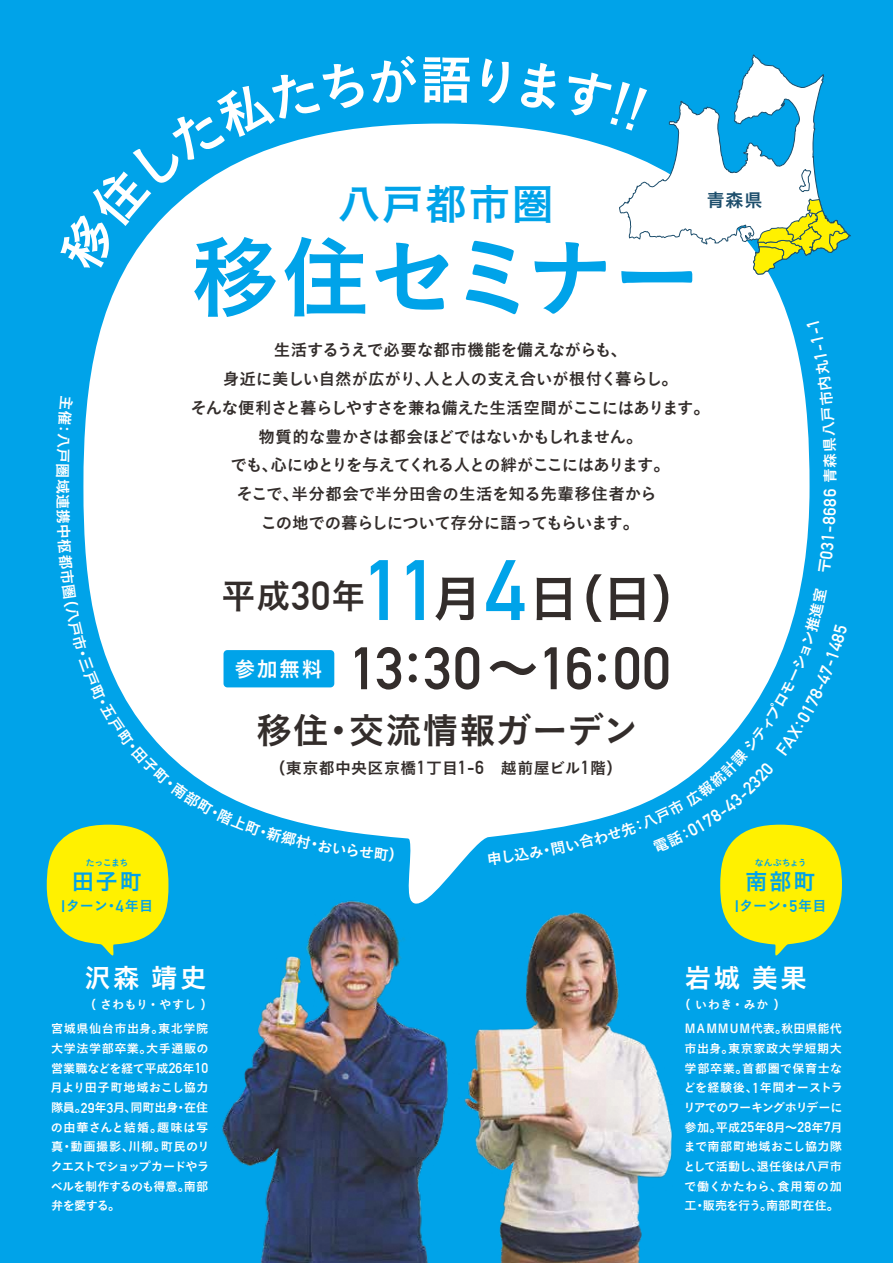
<style>
.page{position:relative;width:893px;height:1263px;background:#00a3e9}
.page>*{position:absolute;margin:0;border:0;box-sizing:border-box;transform-origin:0 0}
.t1{font:89.4px "Koburina Go Std N W6";letter-spacing:-.03em;color:#00a3e9}
.t2{font:700 58.95px "DIN Alternate";letter-spacing:-.01em;color:#332d2b}
.t3{font:52.5px "Koburina Go Std N W6";color:#fff}
.t4{font:50.7px "Koburina Go Std N W6";color:#332d2b}
.t5{font:42.6px "Koburina Go Std N W6";letter-spacing:.02em;color:#00a3e9}
.t6{font:36.3px "Koburina Go Std N W6";letter-spacing:.015em;color:#332d2b}
.t7{font:34.5px "Koburina Go Std N W6";color:#332d2b}
.t8{font:27px "Koburina Go Std N W6";letter-spacing:.065em;color:#fff}
.t9{font:22.65px "Koburina Go Std N W6";letter-spacing:.065em;color:#00a3e9}
.t10{font:21.15px "Koburina Go Std N W6";color:#fff}
.t11{font:18.6px "Koburina Go Std N W6";color:#1d4e6c}
.t12{font:16.5px/28.8px "Koburina Go Std N W6";letter-spacing:-.035em;color:#332d2b;text-align:center}
.t13{font:15.9px "Koburina Go Std N W6";letter-spacing:.03em;color:#332d2b}
.t14{font:15px "Koburina Go Std N W6";color:#fff}
.t15{font:14.1px "Koburina Go Std N W6";letter-spacing:-.005em;color:#00a3e9}
.t16{font:12.15px/19.6px "Koburina Go Std N W6";letter-spacing:-.005em;color:#fff;text-align:justify}
.t17{font:12px "Koburina Go Std N W6";letter-spacing:.03em;color:#fff}
.t18{font:9px "Koburina Go Std N W6";letter-spacing:-.075em;color:#00a3e9}
.s1{font-family:"DIN Alternate";font-weight:700;font-size:16.35px}
.s2{font-family:"DIN Alternate";font-weight:700;font-size:84.15px;color:#00a3e9}
.s3{font-family:"DIN Alternate";font-weight:700;font-size:40.05px}
.s4{font-family:"Koburina Go Std N W6";font-weight:400;font-size:50.7px}
.s5{font-family:"DIN Alternate";font-weight:700;font-size:18.45px}
.s6{font-family:"DIN Alternate";font-weight:700;font-size:14.1px}
</style>
<div class="page">
<div style="left:83px;top:123px;width:727px;height:769px;background:#fff"></div>
<img style="left:222px;top:892px;width:227px;height:371px">
<img style="left:464px;top:955px;width:209px;height:308px">
<svg style="left:618px;top:54px;width:207px;height:221px;fill:#fff"></svg>
<svg style="left:738px;top:168px;width:113px;height:107px"></svg>
<svg style="left:807px;top:321px;width:3px;height:146px"></svg>
<svg style="left:488px;top:588px;width:354px;height:367px"></svg>
<svg style="left:47px;top:494px;width:347px;height:461px"></svg>
<svg style="left:83px;top:123px;width:334px;height:152px"></svg>
<svg style="left:520px;top:60px;width:127px;height:71px"></svg>
<p class="t14" style="left:74px;top:479px;width:17px;rotate:90deg">域</p>
<p class="t18" style="left:86px;top:855px;width:44px">たっこまち</p>
<h3 class="t9" style="left:72px;top:864px;width:72px">田子町</h3>
<p class="t15" style="left:61px;top:895px;width:93px"><span class="s1">I</span>ターン・<span class="s1">4</span>年目</p>
<h3 class="t3" style="left:420px;top:39px;width:54px">語</h3>
<h3 class="t5" style="left:338px;top:171px;width:218px">八戸都市圏</h3>
<h1 class="t1" style="left:190px;top:209px;width:513px">移住セミナー</h1>
<h3 class="t12" style="left:190px;top:336px;width:521px">生活するうえで必要な都市機能を備えながらも、<br>身近に美しい自然が広がり、人と人の支え合いが根付く暮らし。<br>そんな便利さと暮らしやすさを兼ね備えた生活空間がここにはあります。物質的な豊かさは都会ほどではないかもしれません。<br>でも、心にゆとりを与えてくれる人との絆がここにはあります。<br>そこで、半分都会で半分田舎の生活を知る先輩移住者から<br>この地での暮らしについて存分に語ってもらいます。</h3>
<h3 class="t11" style="left:706px;top:185px;width:58px">青森県</h3>
<h3 class="t4" style="left:363px;top:559px;width:341px"><span class="s2">11</span>月<span class="s2">4</span>日（日）</h3>
<h3 class="t7" style="left:221px;top:569px;width:146px">平成<span class="s3">30</span>年</h3>
<h3 class="t10" style="left:234px;top:653px;width:89px">参加無料</h3>
<h2 class="t2" style="left:350px;top:624px;width:322px">13<span class="s4">：</span>30 <span class="s4">～</span>16<span class="s4">：</span>00</h2>
<h3 class="t6" style="left:256px;top:703px;width:384px">移住・交流情報ガーデン</h3>
<h3 class="t13" style="left:270px;top:755px;width:354px">（東京都中央区京橋<span class="s5">1</span>丁目<span class="s5">1-6</span>　越前屋ビル<span class="s5">1</span>階）</h3>
<p class="t14" style="left:819px;top:483px;width:17px;rotate:-90deg">青</p>
<p class="t18" style="left:755px;top:855px;width:53px">なんぶちょう</p>
<h3 class="t9" style="left:745px;top:864px;width:72px">南部町</h3>
<p class="t15" style="left:735px;top:895px;width:93px"><span class="s1">I</span>ターン・<span class="s1">5</span>年目</p>
<h3 class="t8" style="left:84px;top:957px;width:124px">沢森靖史</h3>
<p class="t17" style="left:84px;top:995px;width:130px">（さわもり・やすし）</p>
<h3 class="t8" style="left:685px;top:957px;width:124px">岩城美果</h3>
<p class="t17" style="left:679px;top:995px;width:109px">（いわき・みか）</p>
<p class="t16" style="left:50px;top:1019px;width:161px">宮城県仙台市出身。東北学院大学法学部卒業。大手通販の営業職などを経て平成<span class="s6">26</span>年<span class="s6">10</span>月より田子町地域おこし協力隊員。<span class="s6">29</span>年<span class="s6">3</span>月、同町出身・在住の由華さんと結婚。趣味は写真・動画撮影、川柳。町民のリクエストでショップカードやラベルを制作するのも得意。南部弁を愛する。</p>
<p class="t16" style="left:683px;top:1019px;width:161px">ＭＡＭＭＵＭ代表。秋田県能代市出身。東京家政大学短期大学部卒業。首都圏で保育士などを経験後、<span class="s6">1</span>年間オーストラリアでのワーキングホリデーに参加。平成<span class="s6">25</span>年<span class="s6">8</span>月～<span class="s6">28</span>年<span class="s6">7</span>月まで南部町地域おこし協力隊として活動し、退任後は八戸市で働くかたわら、食用菊の加工・販売を行う。南部町在住。</p>
</div>
